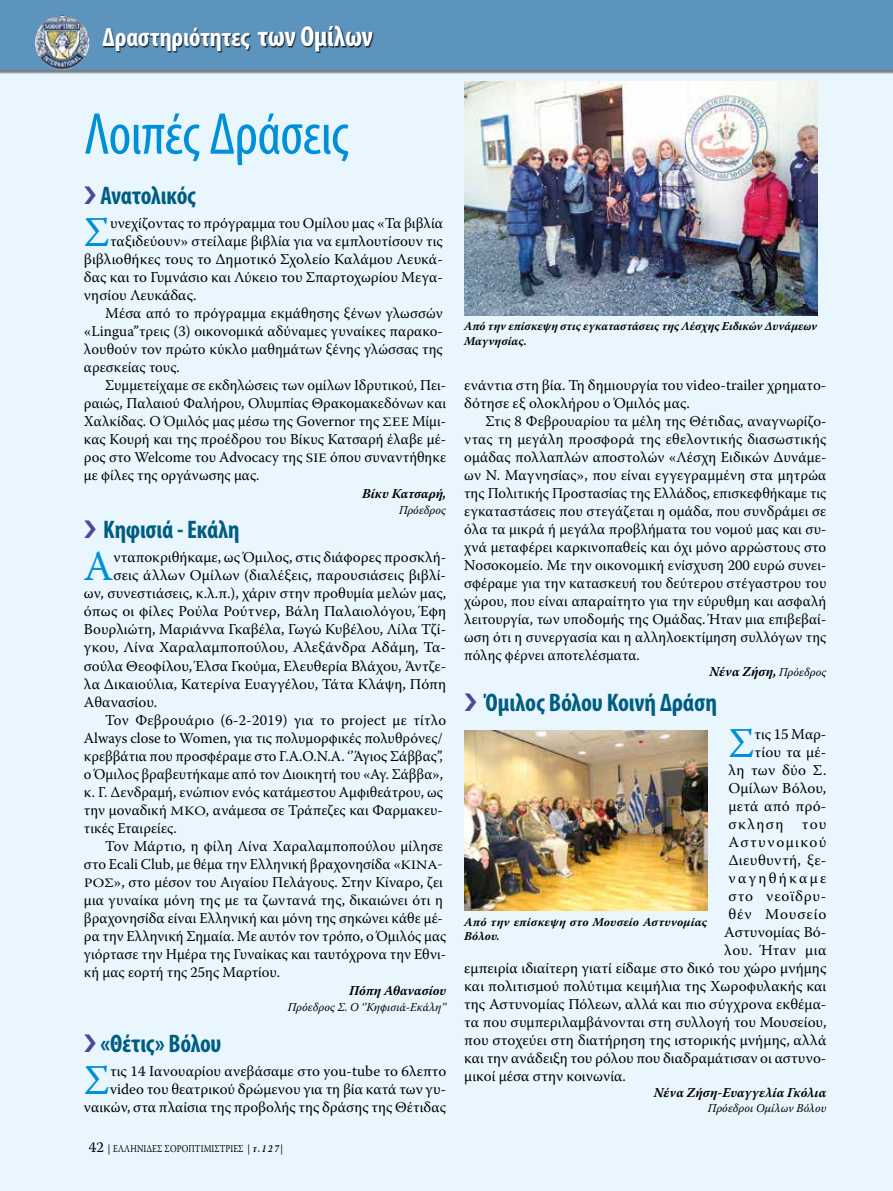
<style>
.page{position:relative;width:893px;height:1191px;background:#eaf6fe}
.page>*{position:absolute;margin:0;border:0;box-sizing:border-box;transform-origin:0 0}
.t1{font:condensed 59.55px "Myriad Pro";letter-spacing:-.015em;color:#0090d7}
.t2{font:42.3px "Warnock Pro";color:#0090d7}
.t3{font:700 condensed 26.55px "Myriad Pro";letter-spacing:-.005em;color:#fff}
.t4{font:700 condensed 25.5px "Myriad Pro";letter-spacing:-.01em;color:#005d82}
.t5{font:15px/18px "Warnock Pro";color:#000;text-align:right}
.t6{font:15px "Warnock Pro";letter-spacing:.02em;color:#000}
.t7{font:15px "Warnock Pro";letter-spacing:.09em;color:#000}
.t8{font:15px "Warnock Pro";letter-spacing:.025em;color:#000}
.t9{font:15px "Warnock Pro";letter-spacing:.055em;color:#000}
.t10{font:15px "Warnock Pro";letter-spacing:.03em;color:#000}
.t11{font:15px "Warnock Pro";letter-spacing:.145em;color:#000}
.t12{font:15px "Warnock Pro";letter-spacing:.06em;color:#000}
.t13{font:italic 700 13.5px "Warnock Pro";color:#000}
.t14{font:italic 700 12px/14.4px "Warnock Pro";letter-spacing:.005em;color:#000}
.t15{font:italic 12px "Warnock Pro";color:#000}
.t16{font:10.5px "Warnock Pro";color:#000;scale:.8 1}
.t17{font:italic 700 10.5px "Warnock Pro";color:#000;scale:.8 1}
.s1{font-size:28.95px}
.s2{font-size:12.75px}
.s3{font-size:15px}
.s4{font-weight:700;font-style:italic}
.s5{font-weight:400;font-size:12px}
</style>
<div class="page">
<div style="left:0;top:0;width:893px;height:74px;background:#000;opacity:.5"></div>
<div style="left:0;top:0;width:893px;height:70px;background:#5d94be"></div>
<div style="left:103px;top:26px;width:271px;height:27px;background:#000;opacity:.75"></div>
<img style="left:35px;top:15px;width:54px;height:55px;border-radius:27px">
<img style="left:464px;top:81px;width:353px;height:234px">
<img style="left:464px;top:730px;width:243px;height:180px">
<h3 class="t3" style="left:103px;top:20px;width:272px">Δραστηριότητες <span class="s1">των Ομίλων</span></h3>
<h1 class="t1" style="left:84px;top:98px;width:267px">Λοιπές Δράσεις</h1>
<h3 class="t4" style="left:100px;top:179px;width:97px">Ανατολικός</h3>
<h2 class="t2" style="left:84px;top:206px;width:28px">Σ</h2>
<p class="t5" style="left:110px;top:213px;width:334px">υνεχίζοντας το πρόγραμμα του Ομίλου μας «Τα βιβλία</p>
<p class="t5" style="left:110px;top:231px;width:334px">ταξιδεύουν» στείλαμε βιβλία για να εμπλουτίσουν τις</p>
<p class="t5" style="left:84px;top:249px;width:360px">βιβλιοθήκες τους το Δημοτικό Σχολείο Καλάμου Λευκά-</p>
<p class="t5" style="left:84px;top:267px;width:360px">δας και το Γυμνάσιο και Λύκειο του Σπαρτοχωρίου Μεγα-</p>
<p class="t5" style="left:84px;top:285px;width:114px">νησίου Λευκάδας.</p>
<p class="t5" style="left:105px;top:303px;width:339px">Μέσα από το πρόγραμμα εκμάθησης ξένων γλωσσών</p>
<p class="t5" style="left:84px;top:321px;width:360px">«Lingua”τρεις (3) οικονομικά αδύναμες γυναίκες παρακο-</p>
<p class="t5" style="left:84px;top:339px;width:360px">λουθούν τον πρώτο κύκλο μαθημάτων ξένης γλώσσας της</p>
<p class="t5" style="left:84px;top:357px;width:97px">αρεσκείας τους.</p>
<p class="t5" style="left:105px;top:375px;width:342px">Συμμετείχαμε σε εκδηλώσεις των ομίλων Ιδρυτικού, Πει-</p>
<p class="t5" style="left:84px;top:393px;width:364px">ραιώς, Παλαιού Φαλήρου, Ολυμπίας Θρακομακεδόνων και</p>
<p class="t5" style="left:84px;top:411px;width:364px">Χαλκίδας. Ο Όμιλός μας μέσω της Governor της <span class="s2">ΣΕΕ</span> Μίμι-</p>
<p class="t5" style="left:84px;top:429px;width:364px">κας Κουρή και της προέδρου του Βίκυς Κατσαρή έλαβε μέ-</p>
<p class="t5" style="left:84px;top:447px;width:364px">ρος στο Welcome του Advocacy της <span class="s2">SIE</span> όπου συναντήθηκε</p>
<p class="t5" style="left:84px;top:465px;width:177px">με φίλες της οργάνωσης μας.</p>
<p class="t13" style="left:362px;top:485px;width:86px">Βίκυ Κατσαρή,</p>
<p class="t15" style="left:399px;top:502px;width:49px">Πρόεδρος</p>
<h3 class="t4" style="left:103px;top:514px;width:138px">Κηφισιά - Εκάλη</h3>
<h2 class="t2" style="left:84px;top:541px;width:31px">Α</h2>
<p class="t5" style="left:113px;top:548px;width:334px">νταποκριθήκαμε, ως Όμιλος, στις διάφορες προσκλή-</p>
<p class="t5" style="left:113px;top:566px;width:334px">σεις άλλων Ομίλων (διαλέξεις, παρουσιάσεις βιβλί-</p>
<p class="t5" style="left:84px;top:584px;width:364px">ων, συνεστιάσεις, κ.λ.π.), χάριν στην προθυμία μελών μας,</p>
<p class="t5" style="left:84px;top:602px;width:364px">όπως οι φίλες Ρούλα Ρούτνερ, Βάλη Παλαιολόγου, Έφη</p>
<p class="t5" style="left:84px;top:620px;width:364px">Βουρλιώτη, Μαριάννα Γκαβέλα, Γωγώ Κυβέλου, Λίλα Τζί-</p>
<p class="t5" style="left:84px;top:638px;width:364px">γκου, Λίνα Χαραλαμποπούλου, Αλεξάνδρα Αδάμη, Τα-</p>
<p class="t5" style="left:84px;top:656px;width:364px">σούλα Θεοφίλου, Έλσα Γκούμα, Ελευθερία Βλάχου, Άντζε-</p>
<p class="t5" style="left:84px;top:674px;width:364px">λα Δικαιούλια, Κατερίνα Ευαγγέλου, Τάτα Κλάψη, Πόπη</p>
<p class="t5" style="left:84px;top:692px;width:75px">Αθανασίου.</p>
<p class="t6" style="left:105px;top:710px;width:342px">Τον Φεβρουάριο (6-2-2019) για το project με τίτλο</p>
<p class="t5" style="left:84px;top:728px;width:360px">Always close to Women, για τις πολυμορφικές πολυθρόνες/</p>
<p class="t5" style="left:84px;top:746px;width:360px">κρεββάτια που προσφέραμε στο Γ.Α.Ο.Ν.Α. ‘’Άγιος Σάββας’’,</p>
<p class="t5" style="left:84px;top:764px;width:361px">ο Όμιλος βραβευτήκαμε από τον Διοικητή του «Αγ. Σάββα»,</p>
<p class="t5" style="left:84px;top:782px;width:360px">κ. Γ. Δενδραμή, ενώπιον ενός κατάμεστου Αμφιθεάτρου, ως</p>
<p class="t5" style="left:84px;top:800px;width:360px">την μοναδική <span class="s2">ΜΚΟ</span>, ανάμεσα σε Τράπεζες και Φαρμακευ-</p>
<p class="t5" style="left:84px;top:818px;width:94px">τικές Εταιρείες.</p>
<p class="t5" style="left:105px;top:836px;width:339px">Τον Μάρτιο, η φίλη Λίνα Χαραλαμποπούλου μίλησε</p>
<p class="t5" style="left:84px;top:854px;width:360px">στο Ecali Club, με θέμα την Ελληνική βραχονησίδα «<span class="s2">ΚΙΝΑ-</span></p>
<p class="t5" style="left:84px;top:872px;width:360px"><span class="s2">ΡΟΣ</span>», στο μέσον του Αιγαίου Πελάγους. Στην Κίναρο, ζει</p>
<p class="t5" style="left:84px;top:890px;width:360px">μια γυναίκα μόνη της με τα ζωντανά της, δικαιώνει ότι η</p>
<p class="t5" style="left:84px;top:908px;width:360px">βραχονησίδα είναι Ελληνική και μόνη της σηκώνει κάθε μέ-</p>
<p class="t5" style="left:84px;top:926px;width:364px">ρα την Ελληνική Σημαία. Με αυτόν τον τρόπο, ο Όμιλός μας</p>
<p class="t5" style="left:84px;top:944px;width:364px">γιόρτασε την Ημέρα της Γυναίκας και ταυτόχρονα την Εθνι-</p>
<p class="t5" style="left:84px;top:962px;width:198px">κή μας εορτή της 25ης Μαρτίου.</p>
<p class="t13" style="left:349px;top:982px;width:98px">Πόπη Αθανασίου</p>
<p class="t15" style="left:288px;top:999px;width:160px">Πρόεδρος Σ. Ο ‘’Κηφισιά-Εκάλη’’</p>
<h3 class="t4" style="left:100px;top:1027px;width:122px">«Θέτις» Βόλου</h3>
<h2 class="t2" style="left:84px;top:1054px;width:28px">Σ</h2>
<p class="t5" style="left:84px;top:1061px;width:364px">τις 14 Ιανουαρίου ανεβάσαμε στο you-tube το 6λεπτο video του θεατρικού δρώμενου για τη βία κατά των γυ&shy;ναικών, στα πλαίσια της προβολής της δράσης της Θέτιδας</p>
<p class="t16" style="left:89px;top:1141px;width:39px"><span class="s3">42</span> <span class="s4">|</span> ελλην</p>
<p class="t16" style="left:144px;top:1141px;width:35px">iδες σοροπτιμ</p>
<p class="t16" style="left:212px;top:1141px;width:11px">iστριες</p>
<p class="t17" style="left:247px;top:1141px;width:46px">|τ.127|</p>
<p class="t14" style="left:464px;top:319px;width:354px">Από την επίσκεψη στις εγκαταστάσεις της Λέσχης Ειδικών Δυνάμεων<br>Μαγνησίας.</p>
<p class="t5" style="left:464px;top:375px;width:364px;text-align:left">ενάντια στη βία. Τη δημιουργία του video-trailer χρηματο&shy;δότησε εξ ολοκλήρου ο Όμιλός μας.</p>
<p class="t5" style="left:464px;top:411px;width:364px;text-align:justify;text-indent:21px">Στις 8 Φεβρουαρίου τα μέλη της Θέτιδας, αναγνωρίζο&shy;ντας τη μεγάλη προσφορά της εθελοντικής διασωστικής ομάδας πολλαπλών αποστολών «Λέσχη Ειδικών Δυνάμε&shy;ων Ν. Μαγνησίας», που είναι εγγεγραμμένη στα μητρώα της Πολιτικής Προστασίας της Ελλάδος, επισκεφθήκαμε τις εγκαταστάσεις που στεγάζεται η ομάδα, που συνδράμει σε όλα τα μικρά ή μεγάλα προβλήματα του νομού μας και συ&shy;χνά μεταφέρει καρκινοπαθείς και όχι μόνο αρρώστους στο Νοσοκομείο. Με την οικονομική ενίσχυση 200 ευρώ συνει&shy;σφέραμε για την κατασκευή του δεύτερου στέγαστρου του χώρου, που είναι απαραίτητο για την εύρυθμη και ασφαλή λειτουργία, των υποδομής της Ομάδας. Ήταν μια επιβεβαί&shy;ωση ότι η συνεργασία και η αλληλοεκτίμηση συλλόγων της πόλης φέρνει αποτελέσματα.</p>
<p class="t13" style="left:709px;top:663px;width:118px">Νένα Ζήση, <span class="s5">Πρόεδρος</span></p>
<h3 class="t4" style="left:484px;top:686px;width:235px">Όμιλος Βόλου Κοινή Δράση</h3>
<h2 class="t2" style="left:728px;top:717px;width:28px">Σ</h2>
<p class="t5" style="left:755px;top:725px;width:73px">τις 15 Μαρ-</p>
<p class="t5" style="left:755px;top:743px;width:73px">τίου τα μέ-</p>
<p class="t5" style="left:728px;top:761px;width:99px">λη των δύο Σ.</p>
<p class="t5" style="left:728px;top:779px;width:99px">Ομίλων Βόλου,</p>
<p class="t5" style="left:728px;top:797px;width:99px">μετά από πρό-</p>
<p class="t7" style="left:728px;top:815px;width:99px">σκληση του</p>
<p class="t7" style="left:728px;top:833px;width:99px">Αστυνομικού</p>
<p class="t8" style="left:728px;top:851px;width:99px">Διευθυντή, ξε-</p>
<p class="t11" style="left:728px;top:869px;width:99px">ναγηθήκαμε</p>
<p class="t9" style="left:728px;top:887px;width:99px">στο νεοϊδρυ-</p>
<p class="t12" style="left:728px;top:905px;width:99px">θέν Μουσείο</p>
<p class="t5" style="left:724px;top:923px;width:104px">Αστυνομίας Βό-</p>
<p class="t10" style="left:724px;top:941px;width:104px">λου. Ήταν μια</p>
<p class="t5" style="left:464px;top:959px;width:364px">εμπειρία ιδιαίτερη γιατί είδαμε στο δικό του χώρο μνήμης</p>
<p class="t5" style="left:464px;top:977px;width:364px">και πολιτισμού πολύτιμα κειμήλια της Χωροφυλακής και</p>
<p class="t5" style="left:464px;top:995px;width:364px">της Αστυνομίας Πόλεων, αλλά και πιο σύγχρονα εκθέμα-</p>
<p class="t5" style="left:464px;top:1013px;width:364px">τα που συμπεριλαμβάνονται στη συλλογή του Μουσείου,</p>
<p class="t5" style="left:464px;top:1031px;width:364px">που στοχεύει στη διατήρηση της ιστορικής μνήμης, αλλά</p>
<p class="t5" style="left:464px;top:1049px;width:364px">και την ανάδειξη του ρόλου που διαδραμάτισαν οι αστυνο-</p>
<p class="t5" style="left:464px;top:1067px;width:163px">μικοί μέσα στην κοινωνία.</p>
<p class="t13" style="left:654px;top:1084px;width:174px">Νένα Ζήση-Ευαγγελία Γκόλια</p>
<p class="t15" style="left:708px;top:1100px;width:120px">Πρόεδροι Ομίλων Βόλου</p>
<p class="t14" style="left:464px;top:914px;width:245px">Από την επίσκεψη στο Μουσείο Αστυνομίας<br>Βόλου.</p>
</div>
